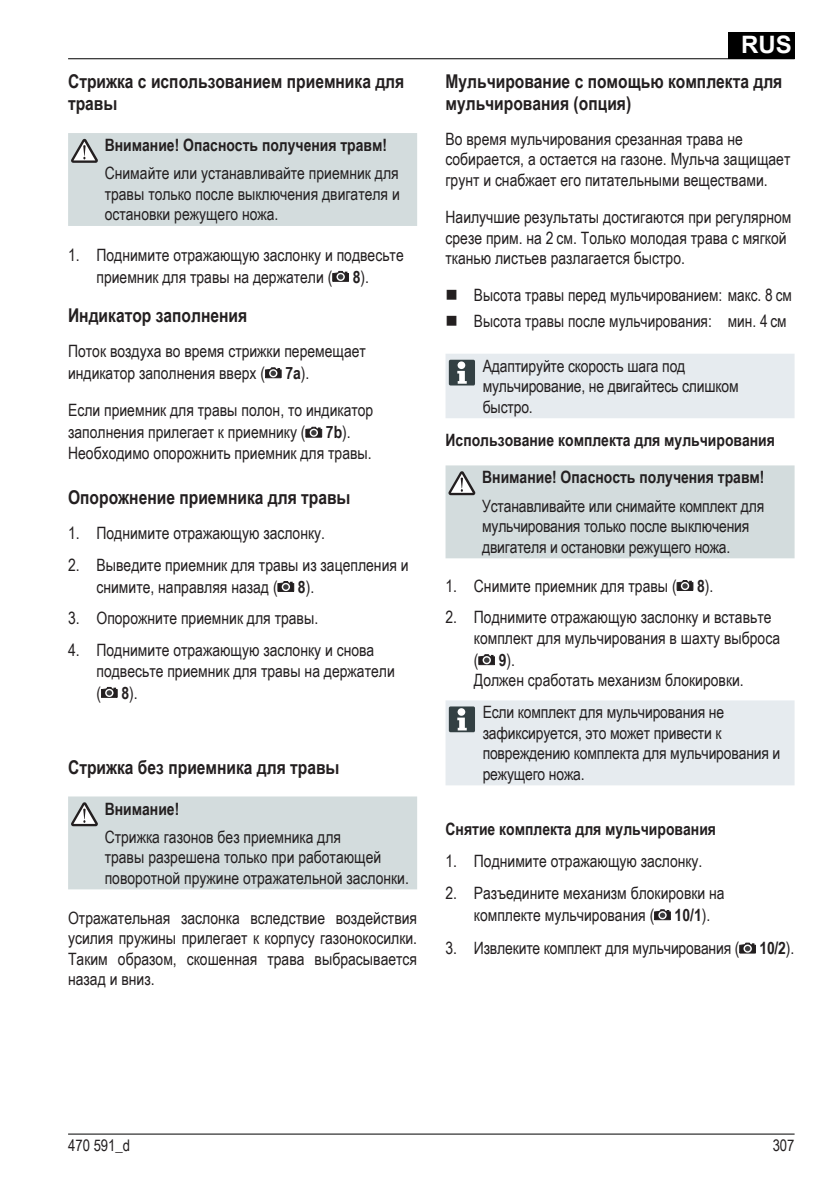
<style>
.page{position:relative;width:840px;height:1191px;background:#fff}
.page>*{position:absolute;margin:0;border:0;box-sizing:border-box;transform-origin:0 0}
.t1{font:700 24px "Arial";color:#fff}
.t2{font:700 19px/22.8px "Arial Narrow";color:#231f20}
.t3{font:17px/20.4px "Arial Narrow";color:#231f20}
.t4{font:700 17px "Arial Narrow";color:#231f20}
.t5{font:16px "Arial Narrow";color:#231f20}
.s1{font-weight:700}
</style>
<div class="page">
<div style="left:727px;top:32px;width:67px;height:27px;background:#000"></div>
<hr style="left:68px;top:1133px;width:726px;height:1px;background:#000">
<hr style="left:68px;top:58px;width:726px;height:1px;background:#000">
<div style="left:68px;top:133px;width:349px;height:93px;background:#d3dcdd"></div>
<svg style="left:332px;top:271px;width:17px;height:11px"></svg>
<svg style="left:265px;top:367px;width:16px;height:11px"></svg>
<svg style="left:305px;top:427px;width:17px;height:10px"></svg>
<svg style="left:277px;top:581px;width:17px;height:11px"></svg>
<svg style="left:101px;top:687px;width:16px;height:11px"></svg>
<div style="left:68px;top:796px;width:349px;height:93px;background:#d3dcdd"></div>
<div style="left:445px;top:354px;width:349px;height:64px;background:#e6ebef"></div>
<div style="left:457px;top:361px;width:8px;height:8px;background:#fff;border-radius:50%"></div>
<div style="left:445px;top:465px;width:349px;height:93px;background:#d3dcdd"></div>
<svg style="left:676px;top:580px;width:16px;height:11px"></svg>
<svg style="left:478px;top:654px;width:16px;height:11px"></svg>
<div style="left:445px;top:700px;width:349px;height:85px;background:#e6ebef"></div>
<div style="left:457px;top:708px;width:8px;height:8px;background:#fff;border-radius:50%"></div>
<svg style="left:654px;top:909px;width:16px;height:11px"></svg>
<svg style="left:739px;top:942px;width:16px;height:11px"></svg>
<p class="t2" style="left:68px;top:69px;width:337px">Стрижка с использованием приемника для травы</p>
<p class="t4" style="left:105px;top:132px;width:284px">Внимание! Опасность получения травм!</p>
<p class="t3" style="left:105px;top:163px;width:296px;text-align:justify">Снимайте или устанавливайте приемник для травы только после выключения двигателя и остановки режущего ножа.</p>
<p class="t3" style="left:68px;top:243px;width:337px;line-height:22px;text-align:center">1. Поднимите отражающую заслонку и подвесьте приемник для травы на держатели ( <span class="s1">8</span>).</p>
<p class="t2" style="left:68px;top:303px;width:180px">Индикатор заполнения</p>
<p class="t3" style="left:68px;top:339px;width:299px;line-height:22px">Поток воздуха во время стрижки перемещает индикатор заполнения вверх ( <span class="s1">7a</span>).</p>
<p class="t3" style="left:68px;top:399px;width:306px;line-height:22px">Если приемник для травы полон, то индикатор заполнения прилегает к приемнику ( <span class="s1">7b</span>).</p>
<p class="t3" style="left:68px;top:442px;width:305px">Необходимо опорожнить приемник для травы.</p>
<p class="t2" style="left:68px;top:485px;width:284px">Опорожнение приемника для травы</p>
<p class="t3" style="left:68px;top:522px;width:258px">1. Поднимите отражающую заслонку.</p>
<p class="t3" style="left:96px;top:553px;width:313px;line-height:22px;text-indent:-28px">2. Выведите приемник для травы из зацепления и снимите, направляя назад ( <span class="s1">8</span>).</p>
<p class="t3" style="left:68px;top:607px;width:251px">3. Опорожните приемник для травы.</p>
<p class="t3" style="left:96px;top:639px;width:299px;text-indent:-28px">4. Поднимите отражающую заслонку и снова подвесьте приемник для травы на держатели</p>
<p class="t3" style="left:96px;top:681px;width:43px">( <span class="s1">8</span>).</p>
<p class="t2" style="left:68px;top:754px;width:273px">Стрижка без приемника для травы</p>
<p class="t4" style="left:105px;top:795px;width:76px">Внимание!</p>
<p class="t3" style="left:105px;top:826px;width:305px">Стрижка газонов без приемника для<br>травы разрешена только при работающей поворотной пружине отражательной заслонки.</p>
<p class="t3" style="left:68px;top:907px;width:350px;text-align:justify">Отражательная заслонка вследствие воздействия усилия пружины прилегает к корпусу газонокосилки.<br>Таким образом, скошенная трава выбрасывается назад и вниз.</p>
<h1 class="t1" style="left:740px;top:29px;width:52px">RUS</h1>
<p class="t2" style="left:445px;top:69px;width:338px">Мульчирование с помощью комплекта для мульчирования (опция)</p>
<p class="t3" style="left:445px;top:128px;width:346px">Во время мульчирования срезанная трава не собирается, а остается на газоне. Мульча защищает грунт и снабжает его питательными веществами.</p>
<p class="t3" style="left:445px;top:206px;width:347px">Наилучшие результаты достигаются при регулярном срезе прим. на 2 см. Только молодая трава с мягкой тканью листьев разлагается быстро.</p>
<p class="t3" style="left:473px;top:281px;width:319px;line-height:26.4px">Высота травы перед мульчированием: макс. 8 см<br>Высота травы после мульчирования: мин. 4 см</p>
<p class="t3" style="left:482px;top:355px;width:257px">Адаптируйте скорость шага под мульчирование, не двигайтесь слишком быстро.</p>
<p class="t4" style="left:445px;top:427px;width:331px">Использование комплекта для мульчирования</p>
<p class="t4" style="left:482px;top:464px;width:284px">Внимание! Опасность получения травм!</p>
<p class="t3" style="left:482px;top:495px;width:283px">Устанавливайте или снимайте комплект для мульчирования только после выключения двигателя и остановки режущего ножа.</p>
<p class="t3" style="left:445px;top:575px;width:269px">1. Снимите приемник для травы ( <span class="s1">8</span>).</p>
<p class="t3" style="left:473px;top:606px;width:307px;text-indent:-28px">2. Поднимите отражающую заслонку и вставьте комплект для мульчирования в шахту выброса</p>
<p class="t3" style="left:473px;top:649px;width:271px">( <span class="s1">9</span>).<br>Должен сработать механизм блокировки.</p>
<p class="t3" style="left:482px;top:701px;width:299px">Если комплект для мульчирования не зафиксируется, это может привести к повреждению комплекта для мульчирования и режущего ножа.</p>
<p class="t4" style="left:445px;top:816px;width:272px">Снятие комплекта для мульчирования</p>
<p class="t3" style="left:445px;top:850px;width:258px">1. Поднимите отражающую заслонку.</p>
<p class="t3" style="left:473px;top:881px;width:252px;line-height:22px;text-indent:-28px">2. Разъедините механизм блокировки на комплекте мульчирования ( <span class="s1">10/1</span>).</p>
<p class="t3" style="left:445px;top:937px;width:350px">3. Извлеките комплект для мульчирования ( <span class="s1">10/2</span>).</p>
<p class="t5" style="left:68px;top:1133px;width:64px">470 591_d</p>
<p class="t5" style="left:772px;top:1133px;width:23px">307</p>
</div>
